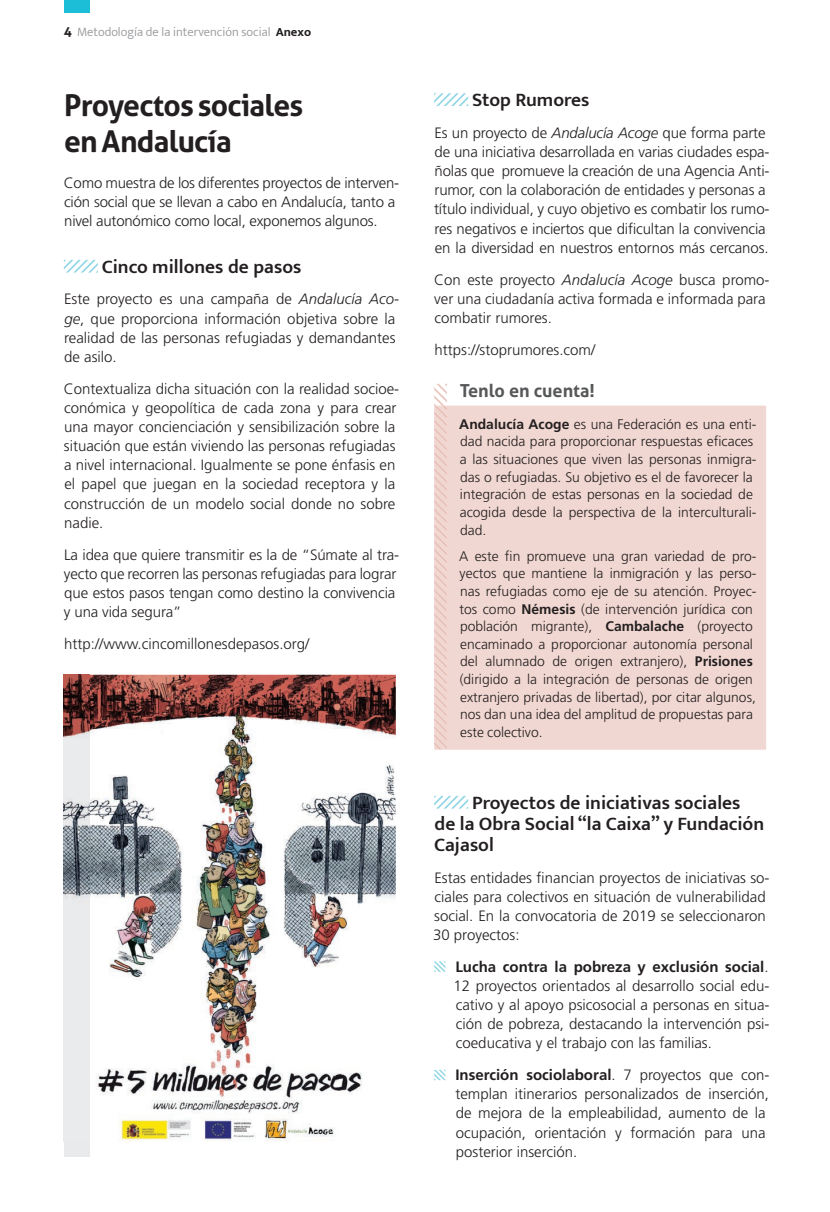
<style>
.page{position:relative;width:830px;height:1212px;background:#fff}
.page>*{position:absolute;margin:0;border:0;box-sizing:border-box;transform-origin:0 0}
.t1{font:700 30px/36px "Aller";letter-spacing:-.025em;color:#231f20}
.t2{font:600 19.5px/21px "Mukta";color:#231f20}
.t3{font:700 18px "Aller";color:#57585a}
.t4{font:300 15px/19.2px "Frutiger LT Std";color:#231f20}
.t5{font:300 13.8px/17.5px "Frutiger LT Std";color:#231f20}
.t6{font:300 12.75px "Mukta";color:#939598}
.s1{font-family:"Aller";font-weight:700;font-size:13.5px;color:#231f20}
.s2{font-weight:700;color:#231f20}
.s3{font-style:italic}
.s4{font-weight:700}
</style>
<div class="page">
<div style="left:64px;top:0;width:25px;height:13px;background:#1cbed7"></div>
<svg style="left:64px;top:260px;width:34px;height:13px"></svg>
<svg style="left:434px;top:93px;width:34px;height:13px"></svg>
<img style="left:89px;top:675px;width:306px;height:467px">
<div style="left:64px;top:1142px;width:25px;height:15px;background:#e9eaeb"></div>
<img style="left:64px;top:675px;width:25px;height:467px">
<div style="left:446px;top:406px;width:319px;height:344px;background:#f1d7d1"></div>
<svg style="left:434px;top:384px;width:12px;height:366px;background:#efd3cd"></svg>
<svg style="left:434px;top:796px;width:34px;height:13px"></svg>
<svg style="left:434px;top:961px;width:11px;height:11px"></svg>
<svg style="left:434px;top:1070px;width:11px;height:10px"></svg>
<p class="t6" style="left:64px;top:24px;width:249px"><span class="s1">4</span> Metodología de la intervención social <span class="s2">Anexo</span></p>
<h1 class="t1" style="left:64px;top:87px;width:241px">Proyectos sociales en Andalucía</h1>
<p class="t4" style="left:64px;top:173px;width:337px">Como muestra de los diferentes proyectos de interven&shy;ción social que se llevan a cabo en Andalucía, tanto a nivel autonómico como local, exponemos algunos.</p>
<h2 class="t2" style="left:102px;top:255px;width:201px">Cinco millones de pasos</h2>
<p class="t4" style="left:64px;top:290px;width:336px">Este proyecto es una campaña de <span class="s3">Andalucía Aco&shy;ge</span>, que proporciona información objetiva sobre la realidad de las personas refugiadas y demandantes de asilo.</p>
<p class="t4" style="left:64px;top:379px;width:337px">Contextualiza dicha situación con la realidad socioe&shy;conómica y geopolítica de cada zona y para crear una mayor concienciación y sensibilización sobre la situación que están viviendo las personas refugiadas a nivel internacional. Igualmente se pone énfasis en el papel que juegan en la sociedad receptora y la construcción de un modelo social donde no sobre nadie.</p>
<p class="t4" style="left:64px;top:545px;width:337px">La idea que quiere transmitir es la de “Súmate al tra&shy;yecto que recorren las personas refugiadas para lograr que estos pasos tengan como destino la convivencia y una vida segura”</p>
<p class="t4" style="left:64px;top:634px;width:247px">http://www.cincomillonesdepasos.org/</p>
<h2 class="t2" style="left:472px;top:89px;width:119px">Stop Rumores</h2>
<p class="t4" style="left:434px;top:123px;width:337px">Es un proyecto de <span class="s3">Andalucía Acoge</span> que forma parte de una iniciativa desarrollada en varias ciudades espa&shy;ñolas que promueve la creación de una Agencia Anti&shy;rumor, con la colaboración de entidades y personas a título individual, y cuyo objetivo es combatir los rumo&shy;res negativos e inciertos que dificultan la convivencia en la diversidad en nuestros entornos más cercanos.</p>
<p class="t4" style="left:434px;top:270px;width:337px">Con este proyecto <span class="s3">Andalucía Acoge</span> busca promo&shy;ver una ciudadanía activa formada e informada para combatir rumores.</p>
<p class="t4" style="left:434px;top:340px;width:162px">https://stoprumores.com/</p>
<p class="t3" style="left:459px;top:380px;width:137px">Tenlo en cuenta!</p>
<p class="t5" style="left:459px;top:415px;width:298px"><span class="s4">Andalucía Acoge</span> es una Federación es una enti&shy;dad nacida para proporcionar respuestas eficaces a las situaciones que viven las personas inmigra&shy;das o refugiadas. Su objetivo es el de favorecer la integración de estas personas en la sociedad de acogida desde la perspectiva de la interculturali&shy;dad.</p>
<p class="t5" style="left:459px;top:547px;width:299px">A este fin promueve una gran variedad de pro&shy;yectos que mantiene la inmigración y las perso&shy;nas refugiadas como eje de su atención. Proyec&shy;tos como <span class="s4">Némesis</span> (de intervención jurídica con población migrante), <span class="s4">Cambalache</span> (proyecto encaminado a proporcionar autonomía personal del alumnado de origen extranjero), <span class="s4">Prisiones </span>(dirigido a la integración de personas de origen extranjero privadas de libertad), por citar algunos, nos dan una idea del amplitud de propuestas para este colectivo.</p>
<h2 class="t2" style="left:434px;top:791px;width:331px;text-indent:38px">Proyectos de iniciativas sociales de la Obra Social “la Caixa” y Fundación<br>Cajasol</h2>
<p class="t4" style="left:433px;top:868px;width:338px">Estas entidades financian proyectos de iniciativas so&shy;ciales para colectivos en situación de vulnerabilidad social. En la convocatoria de 2019 se seleccionaron 30 proyectos:</p>
<p class="t4" style="left:453px;top:957px;width:317px;text-align:justify"><span class="s4">Lucha contra la pobreza y exclusión social</span>.<br>12 proyectos orientados al desarrollo social edu&shy;cativo y al apoyo psicosocial a personas en situa&shy;ción de pobreza, destacando la intervención psi&shy;coeducativa y el trabajo con las familias.</p>
<p class="t4" style="left:455px;top:1065px;width:315px"><span class="s4">Inserción sociolaboral</span>. 7 proyectos que con&shy;templan itinerarios personalizados de inserción, de mejora de la empleabilidad, aumento de la ocupación, orientación y formación para una posterior inserción.</p>
</div>
